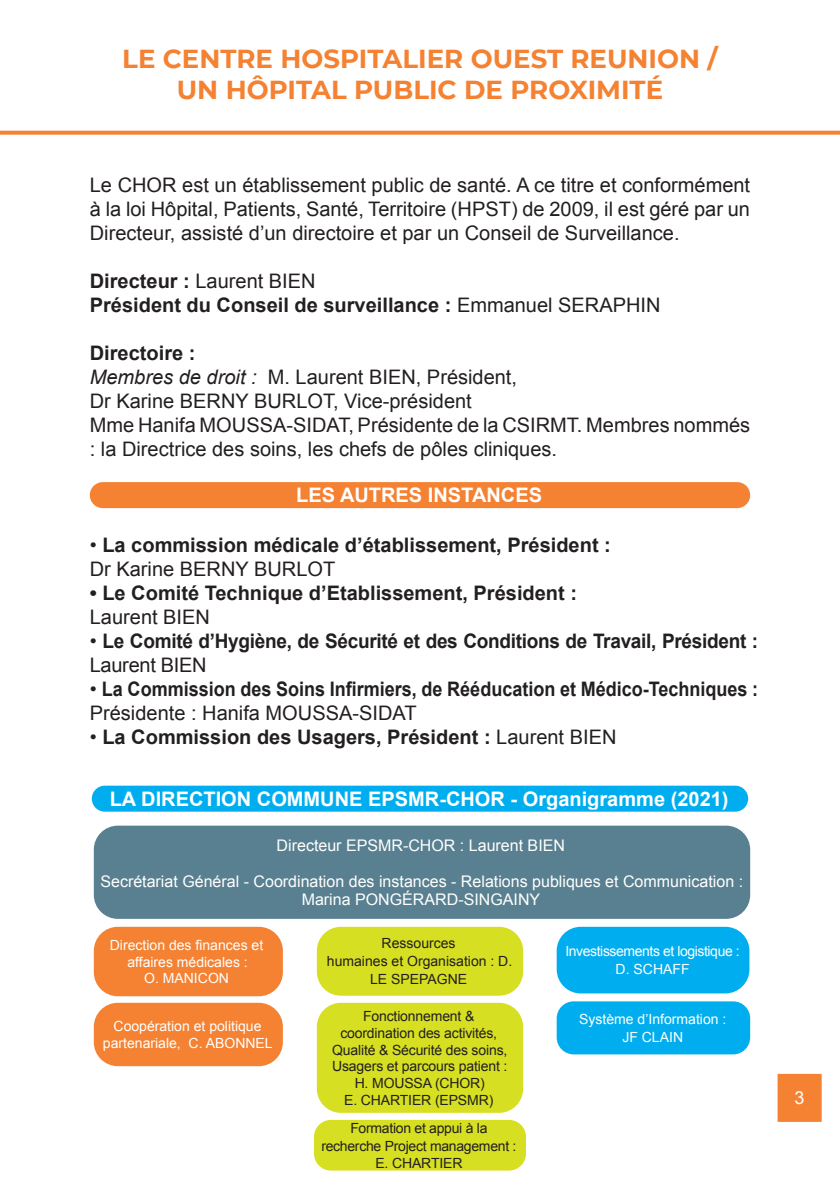
<style>
.page{position:relative;width:840px;height:1191px;background:#fff}
.page>*{position:absolute;margin:0;border:0;box-sizing:border-box;transform-origin:0 0}
.t1{font:700 26px/31.2px "Montserrat";color:#f48232;text-align:center}
.t2{font:20px/24px "Arial";color:#231f20;text-align:justify}
.t3{font:700 20px/24px "Arial";color:#231f20}
.t4{font:700 20px/24px "Arial";color:#231f20;scale:.9 1}
.t5{font:700 20px/24px "Arial";color:#231f20;scale:.95 1}
.t6{font:700 20px "Arial";color:#fff}
.t7{font:18px "Arial";color:#fff}
.t8{font:16px/18px "Arial";color:#fff;text-align:center}
.t9{font:14px/16.8px "Arial";letter-spacing:-.01em;color:#231f20;text-align:center}
.t10{font:14px/16.8px "Arial";color:#fff;text-align:center}
.t11{font:14px/18px "Arial";letter-spacing:-.03em;color:#fff;text-align:center}
.s1{font-weight:400}
.s2{font-weight:700}
.s3{font-style:italic}
</style>
<div class="page">
<div style="left:91px;top:483px;width:657px;height:24px;background:#f48232;border-radius:12px"></div>
<div style="left:90px;top:482px;width:659px;height:26px;border:2px solid #f48232;border-radius:12px"></div>
<div style="left:94px;top:825px;width:655px;height:94px;background:#598090;border-radius:24px"></div>
<div style="left:93px;top:786px;width:653px;height:24px;background:#00aeef;border-radius:12px"></div>
<div style="left:92px;top:785px;width:655px;height:26px;border:2px solid #00aeef;border-radius:12px"></div>
<div style="left:94px;top:926px;width:189px;height:70px;background:#f48232;border-radius:24px"></div>
<div style="left:94px;top:1002px;width:189px;height:64px;background:#f48232;border-radius:24px"></div>
<div style="left:316px;top:926px;width:207px;height:69px;background:#d6df21;border-radius:24px"></div>
<div style="left:316px;top:1002px;width:207px;height:110px;background:#d6df21;border-radius:24px"></div>
<div style="left:314px;top:1119px;width:211px;height:51px;background:#d6df21;border-radius:17px"></div>
<div style="left:556px;top:926px;width:193px;height:67px;background:#00aeef;border-radius:24px"></div>
<div style="left:556px;top:1001px;width:193px;height:53px;background:#00aeef;border-radius:17px"></div>
<div style="left:778px;top:1074px;width:42px;height:46px;background:#f48232"></div>
<div style="left:777px;top:1073px;width:44px;height:48px;border:2px solid #f48232"></div>
<svg style="left:0;top:131px;width:839px;height:4px;background:#f48b41"></svg>
<h1 class="t1" style="left:122px;top:42px;width:596px">LE CENTRE HOSPITALIER OUEST REUNION /<br>UN HÔPITAL PUBLIC DE PROXIMITÉ</h1>
<p class="t2" style="left:90px;top:173px;width:661px">Le CHOR est un établissement public de santé. A ce titre et conformément à la loi Hôpital, Patients, Santé, Territoire (HPST) de 2009, il est géré par un Directeur, assisté d’un directoire et par un Conseil de Surveillance.</p>
<p class="t3" style="left:90px;top:270px;width:572px">Directeur : <span class="s1">Laurent BIEN<br></span>Président du Conseil de surveillance : <span class="s1">Emmanuel SERAPHIN</span></p>
<p class="t2" style="left:90px;top:341px;width:661px;text-align:left"><span class="s2">Directoire :<br></span><span class="s3">Membres de droit :</span> M. Laurent BIEN, Président,<br>Dr Karine BERNY BURLOT, Vice-président<br>Mme Hanifa MOUSSA-SIDAT, Présidente de la CSIRMT. Membres nommés : la Directrice des soins, les chefs de pôles cliniques.</p>
<p class="t6" style="left:296px;top:482px;width:247px">LES AUTRES INSTANCES</p>
<p class="t3" style="left:90px;top:534px;width:522px"><span class="s1">•</span> La commission médicale d’établissement, Président :<br><span class="s1">Dr Karine BERNY BURLOT</span></p>
<p class="t3" style="left:90px;top:582px;width:488px">• Le Comité Technique d’Etablissement, Président :</p>
<p class="t2" style="left:90px;top:605px;width:122px">Laurent BIEN</p>
<p class="t5" style="left:90px;top:630px;width:704px"><span class="s1">•</span> Le Comité d’Hygiène, de Sécurité et des Conditions de Travail, Président :<br><span class="s1">Laurent BIEN</span></p>
<p class="t4" style="left:90px;top:678px;width:743px"><span class="s1">•</span> La Commission des Soins Infirmiers, de Rééducation et Médico-Techniques :<br><span class="s1">Présidente : Hanifa MOUSSA-SIDAT</span></p>
<p class="t3" style="left:90px;top:726px;width:528px"><span class="s1">•</span> La Commission des Usagers, Président : <span class="s1">Laurent BIEN</span></p>
<p class="t6" style="left:110px;top:785px;width:620px">LA DIRECTION COMMUNE EPSMR-CHOR - Organigramme (2021)</p>
<p class="t8" style="left:276px;top:836px;width:290px">Directeur EPSMR-CHOR : Laurent BIEN</p>
<p class="t8" style="left:100px;top:872px;width:644px">Secrétariat Général - Coordination des instances - Relations publiques et Communication :<br>Marina PONGÉRARD-SINGAINY</p>
<p class="t10" style="left:110px;top:936px;width:155px">Direction des finances et affaires médicales :<br>O. MANICON</p>
<p class="t10" style="left:103px;top:1018px;width:171px">Coopération et politique partenariale, C. ABONNEL</p>
<p class="t9" style="left:327px;top:934px;width:187px;line-height:18px">Ressources<br>humaines et Organisation : D.<br>LE SPEPAGNE</p>
<p class="t9" style="left:332px;top:1007px;width:177px">Fonctionnement &amp; coordination des activités,<br>Qualité &amp; Sécurité des soins,<br>Usagers et parcours patient :<br>H. MOUSSA (CHOR)<br>E. CHARTIER (EPSMR)</p>
<p class="t9" style="left:321px;top:1119px;width:196px;line-height:17.4px">Formation et appui à la recherche Project management :<br>E. CHARTIER</p>
<p class="t11" style="left:565px;top:942px;width:176px">Investissements et logistique :<br>D. SCHAFF</p>
<p class="t10" style="left:579px;top:1010px;width:149px;line-height:18px">Système d’Information :<br>JF CLAIN</p>
<p class="t7" style="left:794px;top:1086px;width:12px">3</p>
</div>
